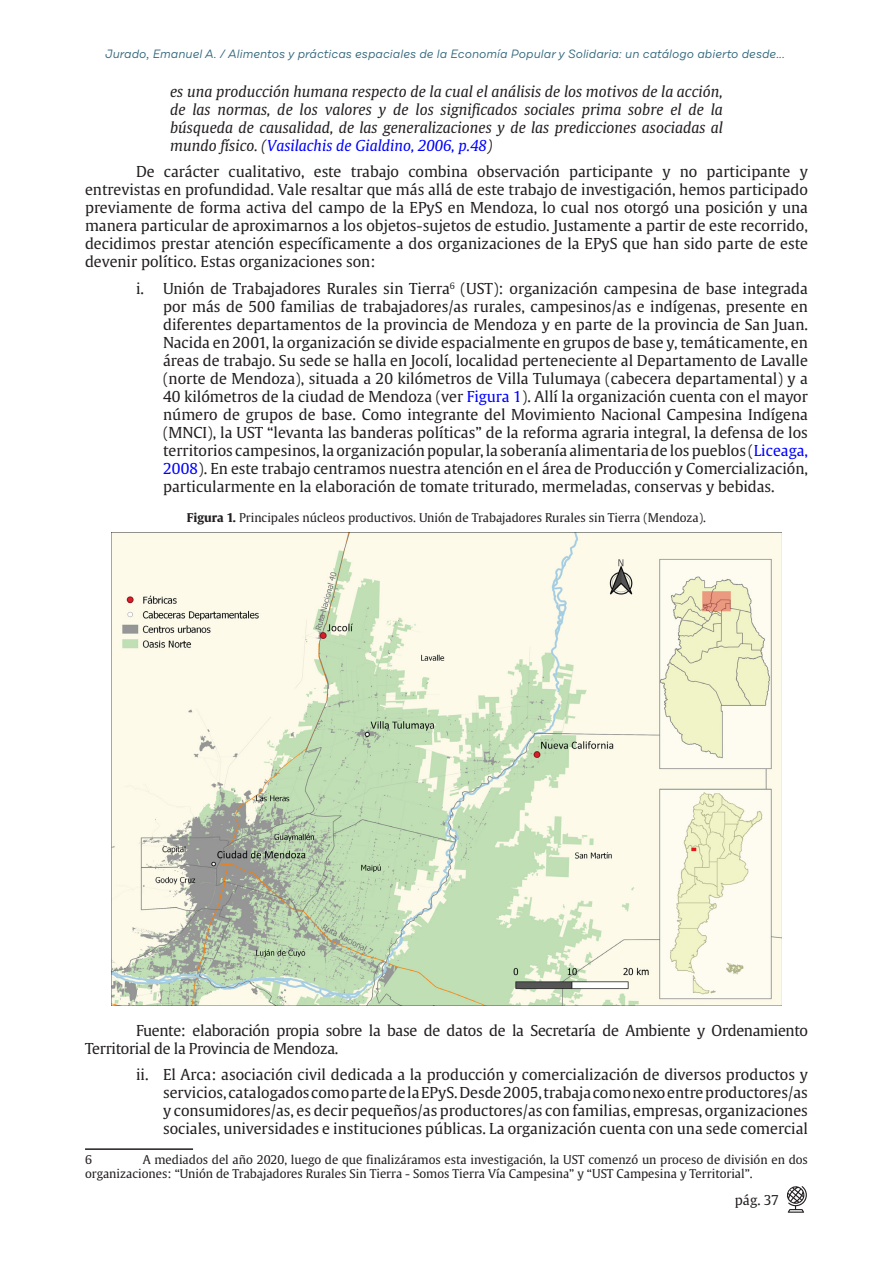
<style>
.page{position:relative;width:893px;height:1263px;background:#fff}
.page>*{position:absolute;margin:0;border:0;box-sizing:border-box;transform-origin:0 0}
.Parrafo{font:15px/18px "Gulliver";letter-spacing:-.005em;color:#231f20;text-align:justify}
.ParrafoCita{font:italic 15px/18px "Gulliver";color:#231f20;text-align:justify}
.t1{font:13.5px "Gulliver";color:#231f20}
.pie_de_pagina{font:12px/14.4px "Gulliver";color:#231f20}
.t2{font:italic 12px "Draft B";color:#30667b}
.Epigrafe{font:12px "Gulliver";color:#231f20}
.s1{color:#00f}
.s2{font-weight:700}
</style>
<div class="page">
<svg style="left:787px;top:1186px;width:20px;height:27px"></svg>
<img style="left:112px;top:532px;width:669px;height:474px">
<hr style="left:85px;top:1148px;width:108px;height:2px;background:#231f20">
<p class="t2" style="left:105px;top:46px;width:682px">Jurado, Emanuel A. / Alimentos y prácticas espaciales de la Economía Popular y Solidaria: un catálogo abierto desde...</p>
<p class="ParrafoCita" style="left:170px;top:82px;width:554px">es una producción humana respecto de la cual el análisis de los motivos de la acción, de las normas, de los valores y de los significados sociales prima sobre el de la búsqueda de causalidad, de las generalizaciones y de las predicciones asociadas al mundo físico. (<span class="s1">Vasilachis de Gialdino, 2006, p.48</span>)</p>
<p class="Parrafo" style="left:85px;top:163px;width:724px;text-indent:51px">De carácter cualitativo, este trabajo combina observación participante y no participante y entrevistas en profundidad. Vale resaltar que más allá de este trabajo de investigación, hemos participado previamente de forma activa del campo de la EPyS en Mendoza, lo cual nos otorgó una posición y una manera particular de aproximarnos a los objetos-sujetos de estudio. Justamente a partir de este recorrido, decidimos prestar atención específicamente a dos organizaciones de la EPyS que han sido parte de este devenir político. Estas organizaciones son:</p>
<p class="Parrafo" style="left:163px;top:279px;width:646px;text-indent:-27px">i. Unión de Trabajadores Rurales sin Tierra<sup>6</sup> (UST): organización campesina de base integrada por más de 500 familias de trabajadores/as rurales, campesinos/as e indígenas, presente en diferentes departamentos de la provincia de Mendoza y en parte de la provincia de San Juan.<br>Nacida en 2001, la organización se divide espacialmente en grupos de base y, temáticamente, en áreas de trabajo. Su sede se halla en Jocolí, localidad perteneciente al Departamento de Lavalle (norte de Mendoza), situada a 20 kilómetros de Villa Tulumaya (cabecera departamental) y a 40 kilómetros de la ciudad de Mendoza (ver <span class="s1">Figura 1</span>). Allí la organización cuenta con el mayor número de grupos de base. Como integrante del Movimiento Nacional Campesina Indígena (MNCI), la UST “levanta las banderas políticas” de la reforma agraria integral, la defensa de los territorios campesinos, la organización popular, la soberanía alimentaria de los pueblos (<span class="s1">Liceaga, 2008</span>). En este trabajo centramos nuestra atención en el área de Producción y Comercialización, particularmente en la elaboración de tomate triturado, mermeladas, conservas y bebidas.</p>
<p class="Epigrafe" style="left:187px;top:511px;width:521px"><span class="s2">Figura 1.</span> Principales núcleos productivos. Unión de Trabajadores Rurales sin Tierra (Mendoza).</p>
<p class="Parrafo" style="left:85px;top:1021px;width:724px;text-indent:51px">Fuente: elaboración propia sobre la base de datos de la Secretaría de Ambiente y Ordenamiento<br>Territorial de la Provincia de Mendoza.</p>
<p class="Parrafo" style="left:163px;top:1066px;width:646px;text-indent:-27px">ii. El Arca: asociación civil dedicada a la producción y comercialización de diversos productos y servicios, catalogados como parte de la EPyS. Desde 2005, trabaja como nexo entre productores/as y consumidores/as, es decir pequeños/as productores/as con familias, empresas, organizaciones sociales, universidades e instituciones públicas. La organización cuenta con una sede comercial</p>
<p class="pie_de_pagina" style="left:85px;top:1152px;width:8px">6</p>
<p class="pie_de_pagina" style="left:85px;top:1152px;width:724px;text-indent:58px">A mediados del año 2020, luego de que finalizáramos esta investigación, la UST comenzó un proceso de división en dos organizaciones: “Unión de Trabajadores Rurales Sin Tierra - Somos Tierra Vía Campesina” y “UST Campesina y Territorial”.</p>
<p class="t1" style="left:735px;top:1191px;width:46px">pág. 37</p>
</div>
